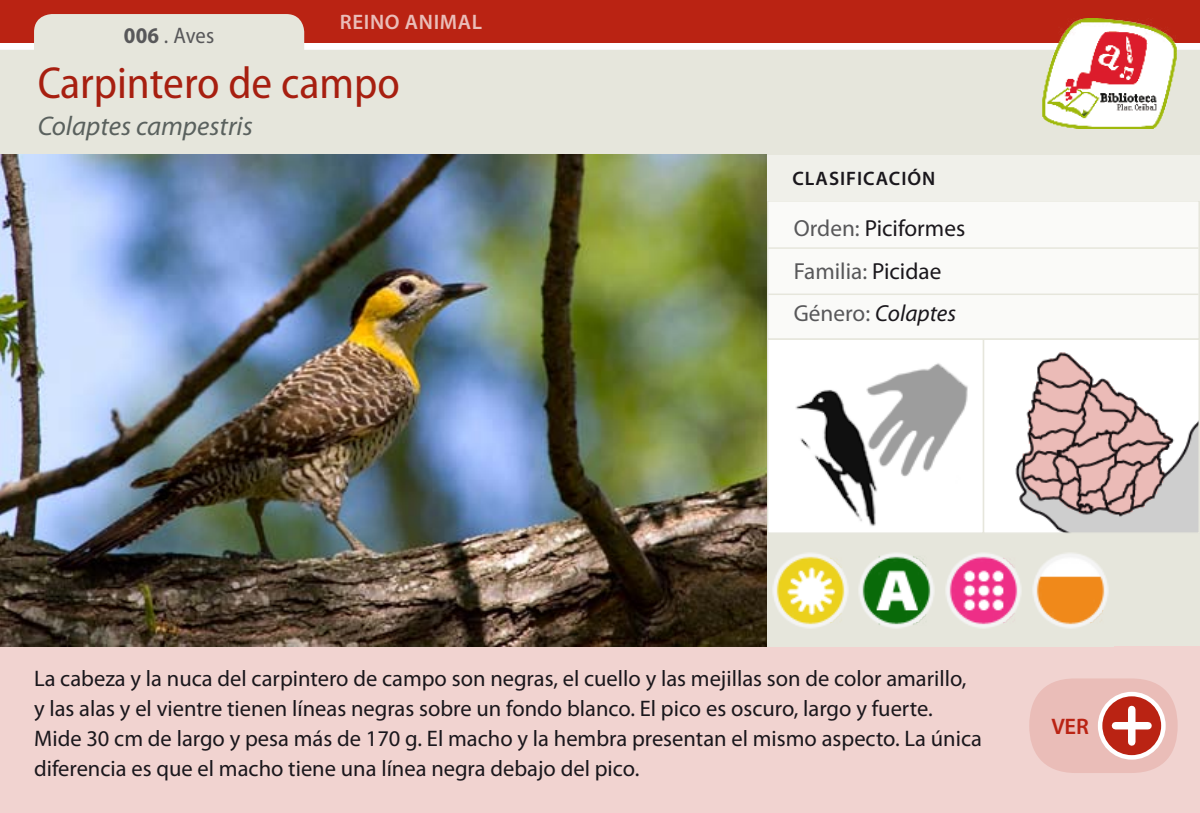
<style>
.page{position:relative;width:1200px;height:813px;background:#fff}
.page>*{position:absolute;margin:0;border:0;box-sizing:border-box;transform-origin:0 0}
.t1{font:semi-condensed 45px "Myriad Pro";color:#ba2313}
.t2{font:italic 27px "Myriad Pro";color:#646c6e}
.t3{font:23.25px/42.5px "Myriad Pro";color:#58585a}
.t4{font:22.5px/30px "Myriad Pro";color:#1a171c}
.t5{font:semi-condensed 22.5px "Myriad Pro";color:#58585a}
.t6{font:600 22.5px "Myriad Pro";color:#ba2313}
.t7{font:600 21px "Myriad Pro";letter-spacing:.03em;color:#eabdb8}
.t8{font:600 19.5px "Myriad Pro";letter-spacing:.05em;color:#1a171c}
.s1{font-weight:700}
.s2{color:#1a171c}
.s3{font-style:italic;color:#1a171c}
</style>
<div class="page">
<div style="left:0;top:0;width:1199px;height:43px;background:#ba2313"></div>
<svg style="left:0;top:14px;width:1199px;height:141px;fill:#e6e6dc"></svg>
<div style="left:766px;top:533px;width:433px;height:112px;background:#e6e6dc"></div>
<div style="left:0;top:645px;width:1199px;height:167px;background:#f1d3d0"></div>
<img style="left:1040px;top:18px;width:137px;height:110px">
<div style="left:1028px;top:678px;width:149px;height:94px;background:#eabdb8;border-radius:47px"></div>
<svg style="left:1099px;top:693px;width:64px;height:64px;background:#c5483b"></svg>
<div style="left:1097px;top:691px;width:68px;height:68px;border:4px solid #fff;border-radius:50%"></div>
<div style="left:1127px;top:709px;width:8px;height:32px;background:#fff"></div>
<div style="left:1115px;top:721px;width:32px;height:8px;background:#fff"></div>
<img style="left:1015px;top:352px;width:181px;height:178px">
<div style="left:982px;top:338px;width:217px;height:195px;border:2px solid #e6e6dc"></div>
<svg style="left:795px;top:363px;width:173px;height:163px"></svg>
<div style="left:766px;top:338px;width:217px;height:195px;border:2px solid #e6e6dc"></div>
<div style="left:767px;top:201px;width:431px;height:138px;background:#fafaf8"></div>
<hr style="left:768px;top:247px;width:430px;height:2px;background:#e6e6dc">
<hr style="left:768px;top:293px;width:430px;height:2px;background:#e6e6dc">
<div style="left:766px;top:200px;width:433px;height:139px;border:2px solid #e6e6dc"></div>
<img style="left:773px;top:553px;width:75px;height:75px">
<img style="left:859px;top:553px;width:75px;height:75px">
<img style="left:946px;top:553px;width:75px;height:75px">
<img style="left:1033px;top:553px;width:75px;height:75px">
<div style="left:766px;top:155px;width:433px;height:45px;background:#f0f0ea"></div>
<img style="left:0;top:155px;width:766px;height:490px">
<p class="t7" style="left:340px;top:9px;width:144px">REINO ANIMAL</p>
<p class="t5" style="left:124px;top:21px;width:92px"><span class="s1">006</span> . Aves</p>
<h1 class="t1" style="left:37px;top:56px;width:364px">Carpintero de campo</h1>
<p class="t2" style="left:37px;top:109px;width:217px">Colaptes campestris</p>
<p class="t8" style="left:792px;top:166px;width:141px">CLASIFICACIÓN</p>
<p class="t3" style="left:793px;top:206px;width:173px">Orden: <span class="s2">Piciformes<br></span>Familia: <span class="s2">Picidae<br></span>Género: <span class="s3">Colaptes</span></p>
<p class="t4" style="left:34px;top:662px;width:949px">La cabeza y la nuca del carpintero de campo son negras, el cuello y las mejillas son de color amarillo, y las alas y el vientre tienen líneas negras sobre un fondo blanco. El pico es oscuro, largo y fuerte.<br>Mide 30 cm de largo y pesa más de 170 g. El macho y la hembra presentan el mismo aspecto. La única diferencia es que el macho tiene una línea negra debajo del pico.</p>
<p class="t6" style="left:1051px;top:712px;width:26px">VER</p>
</div>
